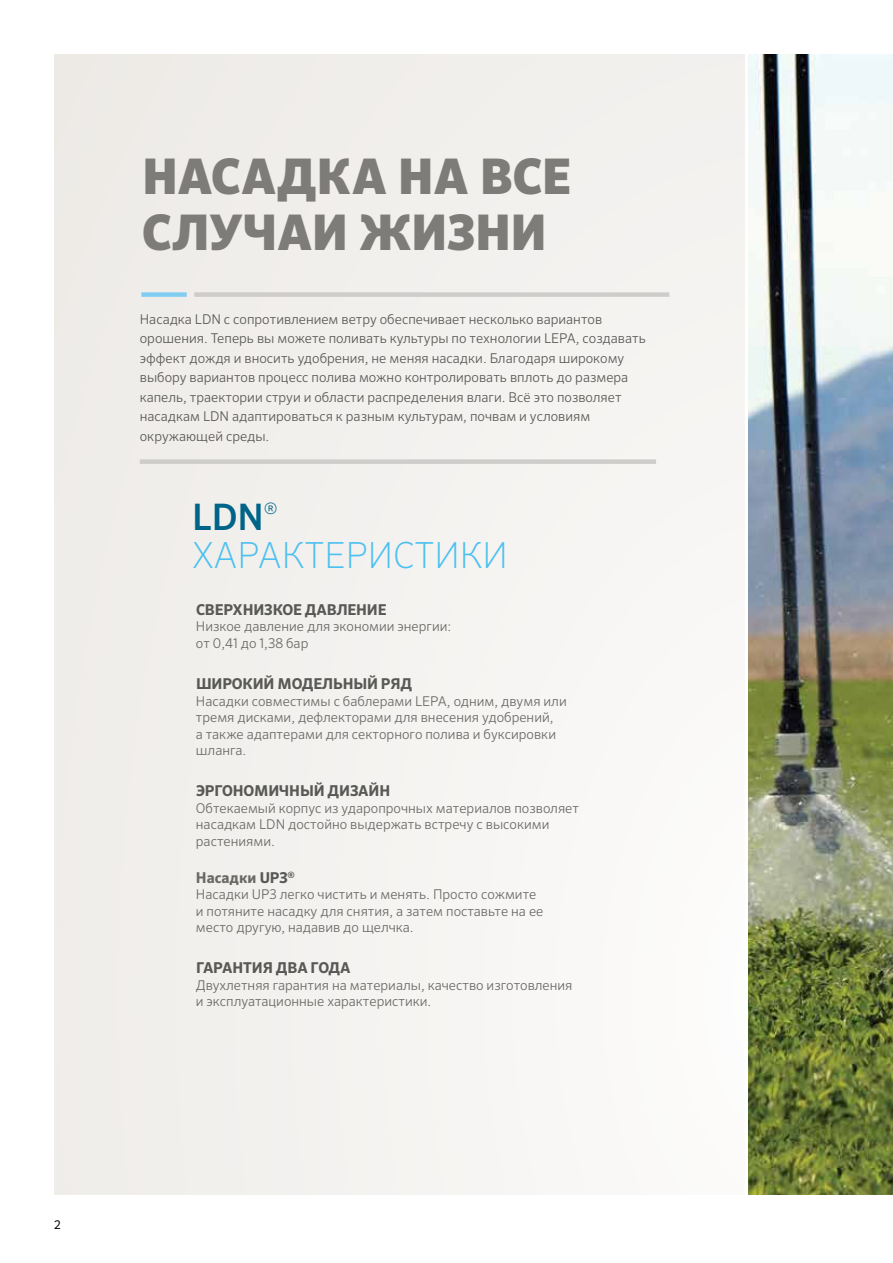
<style>
.page{position:relative;width:893px;height:1263px;background:#fff}
.page>*{position:absolute;margin:0;border:0;box-sizing:border-box;transform-origin:0 0}
.t1{font:900 49.2px/56.1px "Sero Pro";letter-spacing:-.005em;color:#7e7c79}
.t2{font:500 36.6px "Sero Pro";color:#006488}
.t3{font:200 36px "Sero Pro";color:#4cc0ef}
.t4{font:300 15.75px "Sero Pro";color:#006488}
.t5{font:700 15px "Sero Pro";letter-spacing:-.01em;color:#585956}
.t6{font:700 15px "Sero Pro";color:#6a6966}
.t7{font:300 13.5px/16.5px "Sero Pro";color:#6a6966}
.t8{font:300 13.5px/19.5px "Sero Pro";color:#585956}
.t9{font:12px "Sero Pro";color:#000}
.s1{color:#585956}
</style>
<div class="page">
<div style="left:54px;top:54px;width:691px;height:1140px;background:#f3f1ef"></div>
<div style="left:140px;top:459px;width:516px;height:5px;background:#cfcdcb"></div>
<div style="left:194px;top:292px;width:475px;height:5px;background:#cfcdcb"></div>
<div style="left:141px;top:292px;width:46px;height:5px;background:#81cdf2"></div>
<img style="left:749px;top:55px;width:144px;height:1139px">
<h1 class="t1" style="left:142px;top:150px;width:430px">НАСАДКА НА ВСЕ<br>СЛУЧАИ ЖИЗНИ</h1>
<p class="t8" style="left:140px;top:309px;width:507px">Насадка LDN с сопротивлением ветру обеспечивает несколько вариантов орошения. Теперь вы можете поливать культуры по технологии LEPA, создавать эффект дождя и вносить удобрения, не меняя насадки. Благодаря широкому выбору вариантов процесс полива можно контролировать вплоть до размера капель, траектории струи и области распределения влаги. Всё это позволяет насадкам LDN адаптироваться к разным культурам, почвам и условиям окружающей среды.</p>
<h2 class="t2" style="left:192px;top:495px;width:73px">LDN</h2>
<p class="t4" style="left:264px;top:499px;width:15px">®</p>
<h3 class="t3" style="left:192px;top:534px;width:317px">ХАРАКТЕРИСТИКИ</h3>
<p class="t5" style="left:196px;top:600px;width:192px">СВЕРХНИЗКОЕ ДАВЛЕНИЕ</p>
<p class="t7" style="left:196px;top:618px;width:257px">Низкое давление для экономии энергии: от 0,41 до 1,38 бар</p>
<p class="t5" style="left:196px;top:675px;width:218px">ШИРОКИЙ МОДЕЛЬНЫЙ РЯД</p>
<p class="t7" style="left:196px;top:692px;width:372px">Насадки совместимы с баблерами LEPA, одним, двумя или тремя дисками, дефлекторами для внесения удобрений,<br>а также адаптерами для секторного полива и буксировки шланга.</p>
<p class="t5" style="left:196px;top:782px;width:196px">ЭРГОНОМИЧНЫЙ ДИЗАЙН</p>
<p class="t7" style="left:196px;top:800px;width:384px">Обтекаемый корпус из ударопрочных материалов позволяет насадкам LDN достойно выдержать встречу с высокими растениями.</p>
<p class="t6" style="left:196px;top:868px;width:100px">Насадки <span class="s1">UP3</span><sup>®</sup></p>
<p class="t7" style="left:196px;top:886px;width:349px">Насадки UP3 легко чистить и менять. Просто сожмите и потяните насадку для снятия, а затем поставьте на ее место другую, надавив до щелчка.</p>
<p class="t5" style="left:196px;top:959px;width:156px">ГАРАНТИЯ ДВА ГОДА</p>
<p class="t7" style="left:196px;top:977px;width:378px">Двухлетняя гарантия на материалы, качество изготовления и эксплуатационные характеристики.</p>
<p class="t9" style="left:54px;top:1217px;width:8px">2</p>
</div>
